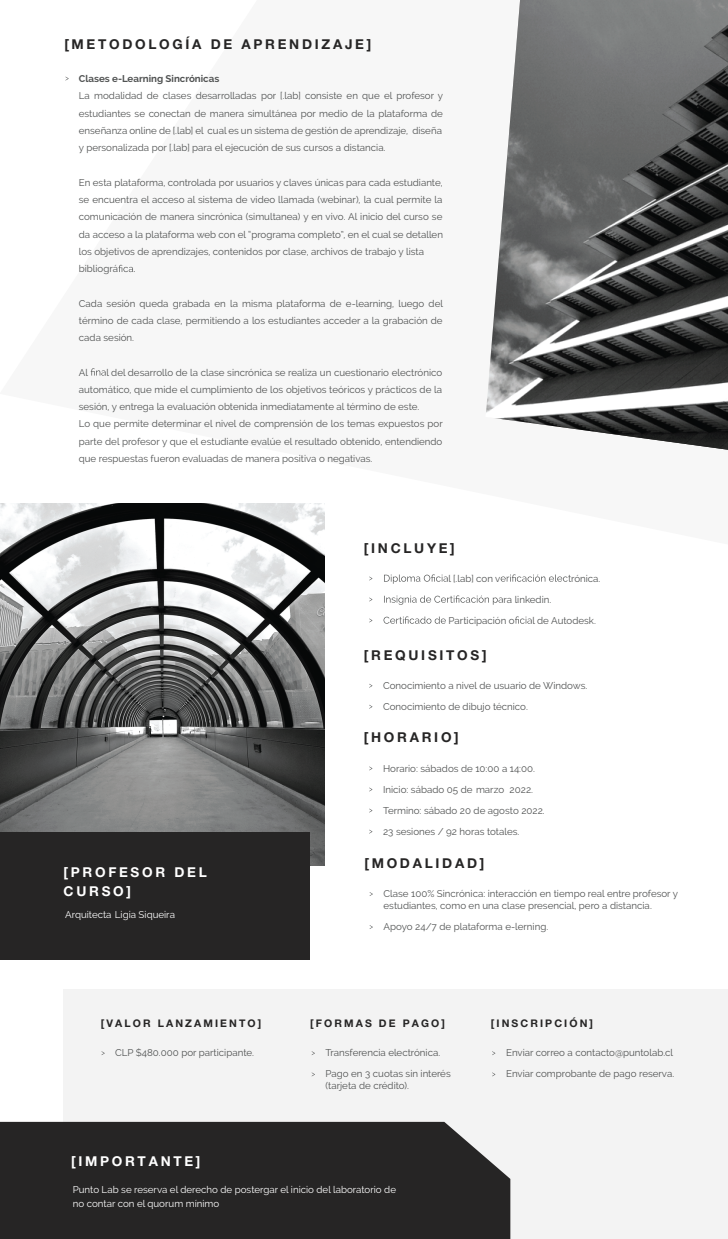
<style>
.page{position:relative;width:728px;height:1239px;background:#fff}
.page>*{position:absolute;margin:0;border:0;box-sizing:border-box;transform-origin:0 0}
.t1{font:700 13.58px "Helvetica Neue LT Pro";letter-spacing:.2em;color:#262525}
.t2{font:700 13.58px/19px "Helvetica Neue LT Pro";letter-spacing:.2em;color:#fff}
.t3{font:700 10.5px "Helvetica Neue LT Pro";letter-spacing:.2em;color:#262525}
.t4{font:9.75px/17.2px "Raleway";color:#505252}
.t5{font:9.75px/14.2px "Raleway";color:#fff}
.t6{font:700 9.75px "Raleway";color:#505252}
</style>
<div class="page">
<img style="left:0;top:544px;width:325px;height:321px">
<div style="left:0;top:831px;width:309px;height:128px;background:#262525"></div>
<svg style="left:0;top:76px;width:728px;height:468px"></svg>
<img style="left:485px;top:0;width:243px;height:449px">
<svg style="left:65px;top:77px;width:4px;height:4px"></svg>
<svg style="left:118px;top:265px;width:17px;height:7px"></svg>
<svg style="left:91px;top:368px;width:15px;height:7px"></svg>
<div style="left:64px;top:988px;width:664px;height:250px;background:#f3f3f3"></div>
<div style="left:0;top:1121px;width:510px;height:117px;background:#262525"></div>
<svg style="left:384px;top:574px;width:64px;height:9px"></svg>
<svg style="left:500px;top:574px;width:71px;height:7px"></svg>
<svg style="left:384px;top:595px;width:119px;height:9px"></svg>
<svg style="left:383px;top:616px;width:63px;height:7px"></svg>
<svg style="left:515px;top:616px;width:17px;height:7px"></svg>
<h1 class="t1" style="left:64px;top:35px;width:308px">[METODOLOGÍA DE APRENDIZAJE]</h1>
<p class="t6" style="left:79px;top:73px;width:142px">Clases e-Learning Sincrónicas</p>
<p class="t4" style="left:79px;top:87px;width:365px;text-align:justify">La modalidad de clases desarrolladas por [.lab] consiste en que el profesor y estudiantes se conectan de manera simultánea por medio de la plataforma de enseñanza online de [.lab] el cual es un sistema de gestión de aprendizaje, diseña y personalizada por [.lab] para el ejecución de sus cursos a distancia.</p>
<p class="t4" style="left:79px;top:174px;width:365px">En esta plataforma, controlada por usuarios y claves únicas para cada estudiante, se encuentra el acceso al sistema de video llamada (webinar), la cual permite la comunicación de manera sincrónica (simultanea) y en vivo. Al inicio del curso se da acceso a la plataforma web con el “programa completo”, en el cual se detallen los objetivos de aprendizajes, contenidos por clase, archivos de trabajo y lista bibliográ</p>
<p class="t4" style="left:79px;top:294px;width:365px;text-align:justify">Cada sesión queda grabada en la misma plataforma de e-learning, luego del término de cada clase, permitiendo a los estudiantes acceder a la grabación de cada sesión.</p>
<p class="t4" style="left:79px;top:363px;width:11px">Al</p>
<p class="t4" style="left:79px;top:363px;width:365px;text-indent:28px">l del desarrollo de la clase sincrónica se realiza un cuestionario electrónico automático, que mide el cumplimiento de los objetivos teóricos y prácticos de la sesión, y entrega la evaluación obtenida inmediatamente al término de este.<br>Lo que permite determinar el nivel de comprensión de los temas expuestos por parte del profesor y que el estudiante evalúe el resultado obtenido, entendiendo que respuestas fueron evaluadas de manera positiva o negativas.</p>
<h1 class="t1" style="left:364px;top:539px;width:92px">[INCLUYE]</h1>
<p class="t4" style="left:448px;top:569px;width:53px">l [.lab] con v</p>
<p class="t4" style="left:571px;top:569px;width:31px">rónica.</p>
<p class="t4" style="left:448px;top:588px;width:104px;line-height:21px;text-indent:55px">ra linkedin.<br>Participación o</p>
<p class="t4" style="left:532px;top:611px;width:65px">l de Autodesk.</p>
<h1 class="t1" style="left:364px;top:646px;width:124px">[REQUISITOS]</h1>
<p class="t4" style="left:383px;top:675px;width:206px;line-height:21px">Conocimiento a nivel de usuario de Windows.<br>Conocimiento de dibujo técnico.</p>
<h1 class="t2" style="left:64px;top:862px;width:145px">[PROFESOR DEL<br>CURSO]</h1>
<p class="t5" style="left:65px;top:907px;width:111px">Arquitecta Ligia Siqueira</p>
<p class="t3" style="left:101px;top:1016px;width:162px">[VALOR LANZAMIENTO]</p>
<p class="t4" style="left:115px;top:1044px;width:140px">CLP $480.000 por participante.</p>
<h1 class="t1" style="left:364px;top:729px;width:96px">[HORARIO]</h1>
<p class="t4" style="left:383px;top:757px;width:163px;line-height:21px">Horario: sábados de 10:00 a 14:00.<br>Inicio: sábado 05 de marzo 2022.<br>Termino: sábado 20 de agosto 2022.<br>23 sesiones / 92 horas totales.</p>
<h1 class="t1" style="left:364px;top:854px;width:121px">[MODALIDAD]</h1>
<p class="t4" style="left:383px;top:887px;width:296px;line-height:12px">Clase 100% Sincrónica: interacción en tiempo real entre profesor y estudiantes, como en una clase presencial, pero a distancia.</p>
<p class="t4" style="left:383px;top:918px;width:166px">Apoyo 24/7 de plataforma e-lerning.</p>
<p class="t3" style="left:310px;top:1016px;width:136px">[FORMAS DE PAGO]</p>
<p class="t4" style="left:325px;top:1044px;width:116px">Transferencia electrónica.</p>
<p class="t4" style="left:325px;top:1067px;width:127px;line-height:12px">Pago en 3 cuotas sin interés (tarjeta de crédito).</p>
<p class="t3" style="left:491px;top:1016px;width:104px">[INSCRIPCIÓN]</p>
<p class="t4" style="left:506px;top:1042px;width:170px;line-height:21px">Enviar correo a contacto@puntolab.cl<br>Enviar comprobante de pago reserva.</p>
<h1 class="t2" style="left:71px;top:1151px;width:131px">[IMPORTANTE]</h1>
<p class="t5" style="left:73px;top:1181px;width:325px">Punto Lab se reserva el derecho de postergar el inicio del laboratorio de no contar con el quorum mínimo</p>
</div>
